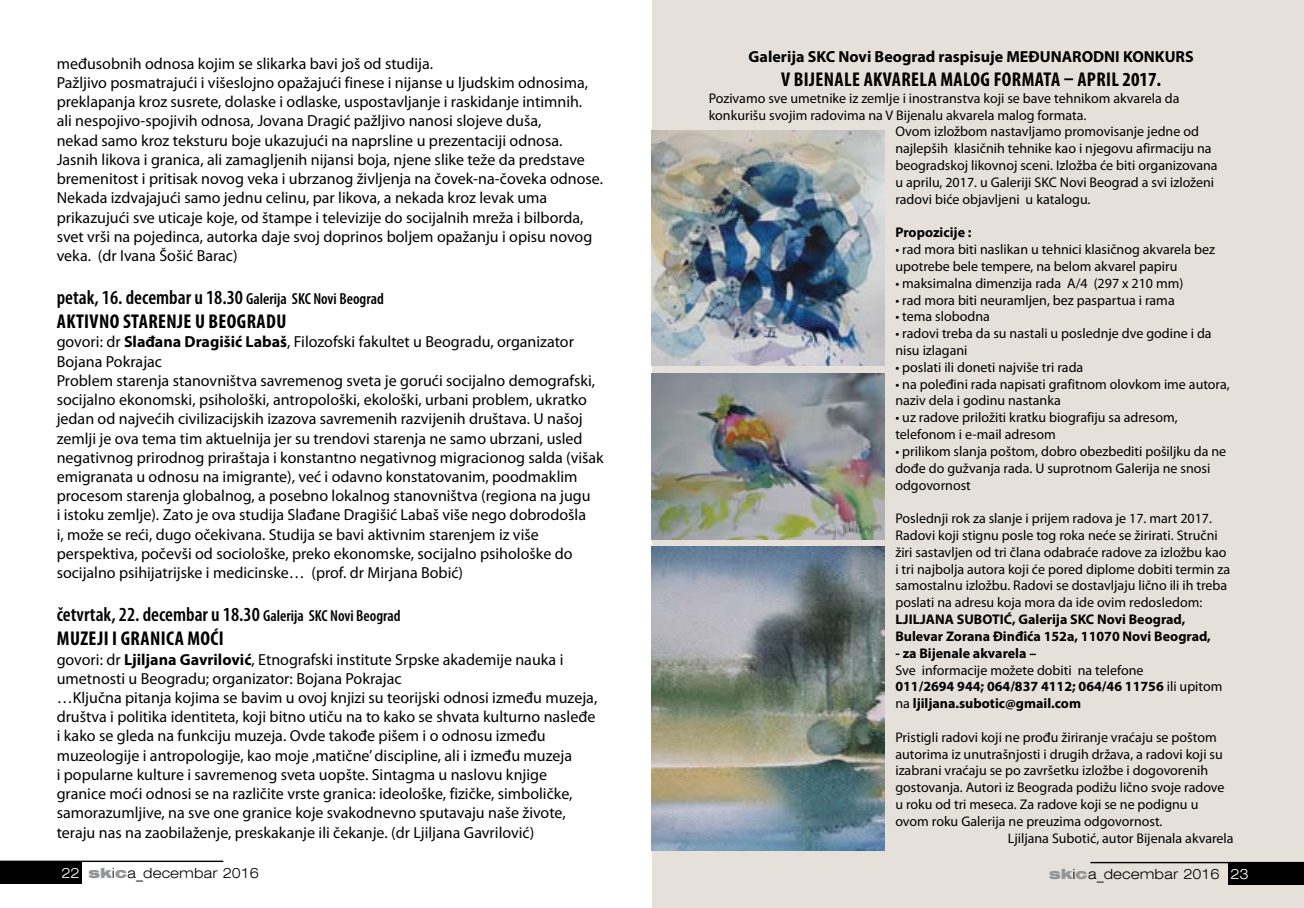
<style>
.page{position:relative;width:1304px;height:908px;background:#fff}
.page>*{position:absolute;margin:0;border:0;box-sizing:border-box;transform-origin:0 0}
.t1{font:600 condensed 20px/24px "Myriad Pro";color:#000}
.t2{font:700 condensed 20px "Myriad Pro";letter-spacing:.02em;color:#000}
.t3{font:16px/19.2px "Myriad Pro";color:#000}
.t4{font:700 16px "Myriad Pro";color:#000}
.t5{font:14px/16.8px "Myriad Pro";color:#000}
.t6{font:700 14px/16.8px "Myriad Pro";color:#000}
.t7{font:300 expanded 14px "Swiss 721 BT";color:#000}
.s1{font-size:16px}
.s2{font-weight:700}
.s3{font-weight:400}
.s4{color:#fff}
.s5{font-weight:900;color:#939598}
</style>
<div class="page">
<div style="left:652px;top:0;width:652px;height:907px;background:#e5e1da"></div>
<div style="left:0;top:860px;width:82px;height:23px;background:#000"></div>
<hr style="left:0;top:860px;width:223px;height:1px;background:#000">
<div style="left:1228px;top:862px;width:76px;height:22px;background:#000"></div>
<hr style="left:1090px;top:861px;width:214px;height:1px;background:#000">
<img style="left:652px;top:130px;width:232px;height:235px">
<img style="left:652px;top:546px;width:232px;height:304px">
<img style="left:652px;top:373px;width:232px;height:166px">
<p class="t3" style="left:57px;top:53px;width:548px">međusobnih odnosa kojim se slikarka bavi još od studija.<br>Pažljivo posmatrajući i višeslojno opažajući finese i nijanse u ljudskim odnosima, preklapanja kroz susrete, dolaske i odlaske, uspostavljanje i raskidanje intimnih.<br>ali nespojivo-spojivih odnosa, Jovana Dragić pažljivo nanosi slojeve duša,<br>nekad samo kroz teksturu boje ukazujući na naprsline u prezentaciji odnosa.<br>Jasnih likova i granica, ali zamagljenih nijansi boja, njene slike teže da predstave bremenitost i pritisak novog veka i ubrzanog življenja na čovek-na-čoveka odnose.<br>Nekada izdvajajući samo jednu celinu, par likova, a nekada kroz levak uma prikazujući sve uticaje koje, od štampe i televizije do socijalnih mreža i bilborda, svet vrši na pojedinca, autorka daje svoj doprinos boljem opažanju i opisu novog veka. (dr Ivana Šošić Barac)</p>
<p class="t1" style="left:57px;top:285px;width:329px">petak, 16. decembar u 18.30 <span class="s1">Galerija SKC Novi Beograd<br></span><span class="s2">AKTIVNO STARENJE</span></p>
<p class="t2" style="left:195px;top:309px;width:93px">U BEOGRADU</p>
<p class="t3" style="left:57px;top:332px;width:549px">govori: dr <span class="s2">Slađana Dragišić Labaš</span>, Filozofski fakultet u Beogradu, organizator Bojana Pokrajac<br>Problem starenja stanovništva savremenog sveta je gorući socijalno demografski, socijalno ekonomski, psihološki, antropološki, ekološki, urbani problem, ukratko jedan od najvećih civilizacijskih izazova savremenih razvijenih društava. U našoj zemlji je ova tema tim aktuelnija jer su trendovi starenja ne samo ubrzani, usled negativnog prirodnog priraštaja i konstantno negativnog migracionog salda (višak emigranata u odnosu na imigrante), već i odavno konstatovanim, poodmaklim procesom starenja globalnog, a posebno lokalnog stanovništva (regiona na jugu<br>i istoku zemlje). Zato je ova studija Slađane Dragišić Labaš više nego dobrodošla<br>i, može se reći, dugo očekivana. Studija se bavi aktivnim starenjem iz više perspektiva, počevši od sociološke, preko ekonomske, socijalno psihološke do socijalno psihijatrijske i medicinske… (prof. dr Mirjana Bobić)</p>
<p class="t1" style="left:57px;top:602px;width:346px">četvrtak, 22. decembar u 18.30 <span class="s1">Galerija SKC Novi Beograd<br></span><span class="s2">MUZEJI I GRANICA MOĆI</span></p>
<p class="t3" style="left:57px;top:649px;width:542px">govori: dr <span class="s2">Ljiljana Gavrilović</span>, Etnografski institute Srpske akademije nauka i umetnosti u Beogradu; organizator: Bojana Pokrajac<br>…Ključna pitanja kojima se bavim u ovoj knjizi su teorijski odnosi između muzeja, društva i politika identiteta, koji bitno utiču na to kako se shvata kulturno nasleđe i kako se gleda na funkciju muzeja. Ovde takođe pišem i o odnosu između muzeologije i antropologije, kao moje ,matične’ discipline, ali i između muzeja<br>i popularne kulture i savremenog sveta uopšte. Sintagma u naslovu knjige granice moći odnosi se na različite vrste granica: ideološke, fizičke, simboličke, samorazumljive, na sve one granice koje svakodnevno sputavaju naše živote, teraju nas na zaobilaženje, preskakanje ili čekanje. (dr Ljiljana Gavrilović)</p>
<p class="t4" style="left:749px;top:46px;width:447px">Galerija SKC Novi Beograd raspisuje MEĐUNARODNI KONKURS</p>
<p class="t2" style="left:781px;top:67px;width:382px">V BIJENALE AKVARELA MALOG FORMATA – APRIL 2017.</p>
<p class="t5" style="left:709px;top:89px;width:472px">Pozivamo sve umetnike iz zemlje i inostranstva koji se bave tehnikom akvarela da</p>
<p class="t5" style="left:709px;top:106px;width:379px">konkurišu svojim radovima na V Bijenalu akvarela malog formata.</p>
<p class="t5" style="left:895px;top:123px;width:305px">Ovom izložbom nastavljamo promovisanje jedne od</p>
<p class="t5" style="left:895px;top:140px;width:318px">najlepših klasičnih tehnike kao i njegovu afirmaciju na</p>
<p class="t5" style="left:895px;top:157px;width:324px">beogradskoj likovnoj sceni. Izložba će biti organizovana</p>
<p class="t5" style="left:895px;top:173px;width:320px">u aprilu, 2017. u Galeriji SKC Novi Beograd a svi izloženi</p>
<p class="t5" style="left:895px;top:190px;width:197px">radovi biće objavljeni u katalogu.</p>
<p class="t6" style="left:895px;top:224px;width:78px">Propozicije :</p>
<p class="t5" style="left:895px;top:241px;width:321px">• rad mora biti naslikan u tehnici klasičnog akvarela bez upotrebe bele tempere, na belom akvarel papiru</p>
<p class="t5" style="left:895px;top:274px;width:290px">• maksimalna dimenzija rada A/4 (297 x 210 mm)</p>
<p class="t5" style="left:895px;top:291px;width:281px">• rad mora biti neuramljen, bez paspartua i rama</p>
<p class="t5" style="left:895px;top:308px;width:96px">• tema slobodna</p>
<p class="t5" style="left:895px;top:325px;width:318px">• radovi treba da su nastali u poslednje dve godine i da nisu izlagani</p>
<p class="t5" style="left:895px;top:358px;width:189px">• poslati ili doneti najviše tri rada</p>
<p class="t5" style="left:895px;top:375px;width:336px">• na poleđini rada napisati grafitnom olovkom ime autora, naziv dela i godinu nastanka</p>
<p class="t5" style="left:895px;top:409px;width:284px">• uz radove priložiti kratku biografiju sa adresom, telefonom i e-mail adresom</p>
<p class="t5" style="left:895px;top:442px;width:332px">• prilikom slanja poštom, dobro obezbediti pošiljku da ne dođe do gužvanja rada. U suprotnom Galerija ne snosi odgovornost</p>
<p class="t5" style="left:895px;top:509px;width:336px">Poslednji rok za slanje i prijem radova je 17. mart 2017.<br>Radovi koji stignu posle tog roka neće se žirirati. Stručni žiri sastavljen od tri člana odabraće radove za izložbu kao i tri najbolja autora koji će pored diplome dobiti termin za samostalnu izložbu. Radovi se dostavljaju lično ili ih treba poslati na adresu koja mora da ide ovim redosledom:</p>
<p class="t6" style="left:895px;top:610px;width:317px">LJILJANA SUBOTIĆ, Galerija SKC Novi Beograd,<br>Bulevar Zorana Đinđića 152a, 11070 Novi Beograd,</p>
<p class="t6" style="left:895px;top:644px;width:142px">- za Bijenale akvarela –</p>
<p class="t6" style="left:895px;top:660px;width:329px"><span class="s3">Sve informacije možete dobiti na telefone<br></span>011/2694 944; 064/837 4112; 064/46 11756 <span class="s3">ili upitom na</span> ljiljana.subotic@gmail.com</p>
<p class="t5" style="left:895px;top:728px;width:323px">Pristigli radovi koji ne prođu žiriranje vraćaju se poštom</p>
<p class="t5" style="left:895px;top:745px;width:329px">autorima iz unutrašnjosti i drugih država, a radovi koji su</p>
<p class="t5" style="left:895px;top:761px;width:314px">izabrani vraćaju se po završetku izložbe i dogovorenih</p>
<p class="t5" style="left:895px;top:778px;width:331px">gostovanja. Autori iz Beograda podižu lično svoje radove</p>
<p class="t5" style="left:895px;top:795px;width:304px">u roku od tri meseca. Za radove koji se ne podignu u</p>
<p class="t5" style="left:895px;top:812px;width:269px">ovom roku Galerija ne preuzima odgovornost.</p>
<p class="t5" style="left:1008px;top:829px;width:227px">Ljiljana Subotić, autor Bijenala akvarela</p>
<p class="t7" style="left:61px;top:864px;width:199px"><span class="s4">22</span> <span class="s5">sk</span>i<span class="s5">c</span>a_decembar 2016</p>
<p class="t7" style="left:1049px;top:865px;width:201px"><span class="s5">sk</span>i<span class="s5">c</span>a_decembar 2016 <span class="s4">23</span></p>
</div>
